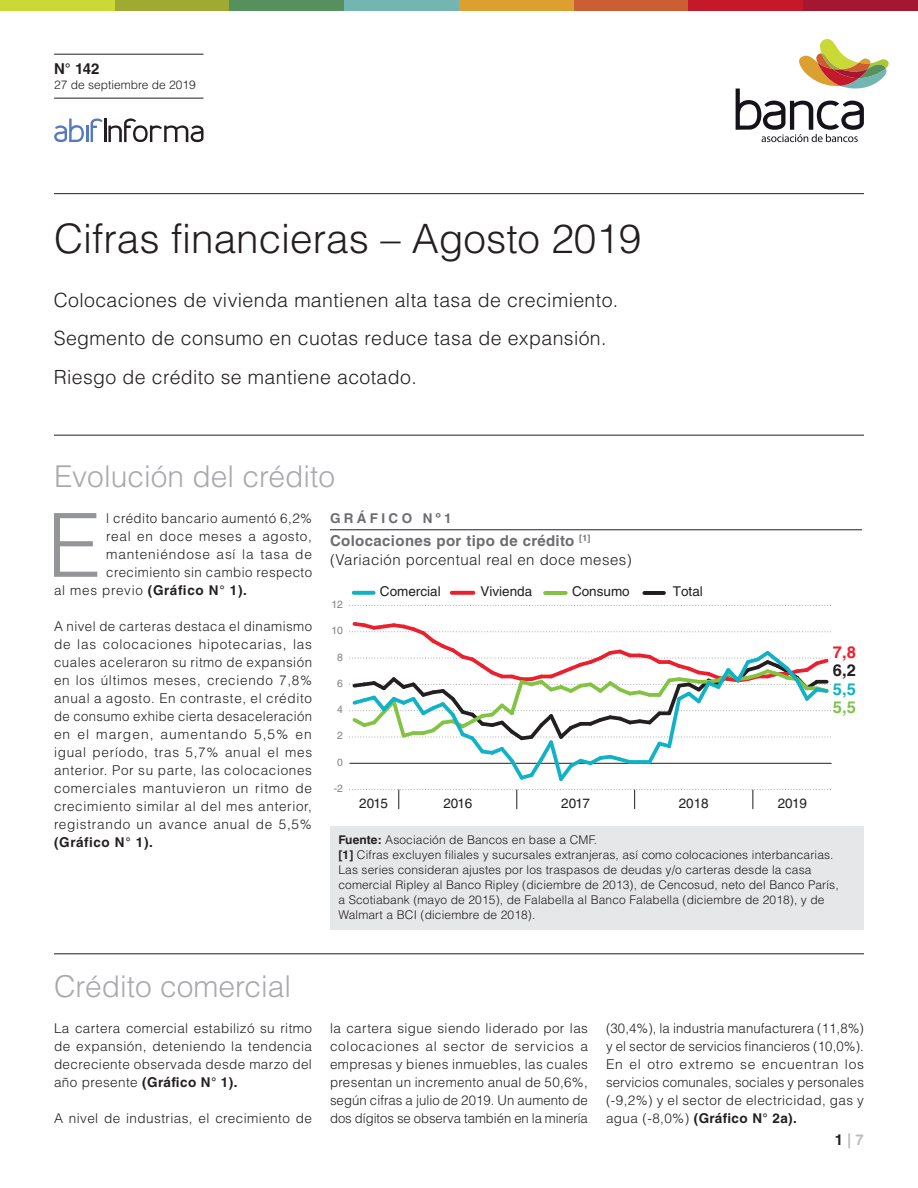
<style>
.page{position:relative;width:918px;height:1188px;background:#fff}
.page>*{position:absolute;margin:0;border:0;box-sizing:border-box;transform-origin:0 0}
.t1{font:300 88.5px "Helvetica LT Std";color:#939598}
.t2{font:300 40.5px "Helvetica LT Std";color:#231f20}
.t3{font:300 30px "Helvetica LT Std";color:#a8a9ad}
.t4{font:300 19.5px "Helvetica LT Std";letter-spacing:.02em;color:#231f20}
.t5{font:700 16.5px "Helvetica LT Std";color:#10b2c6}
.t6{font:700 16.5px "Helvetica LT Std";color:#231f20}
.t7{font:700 16.5px "Helvetica LT Std";color:#7fc34c}
.t8{font:700 16.5px "Helvetica LT Std";color:#eb202e}
.t9{font:300 15px "Helvetica LT Std";letter-spacing:.03em;color:#231f20}
.t10{font:700 15px "Helvetica LT Std";letter-spacing:.025em;color:#6c6d70}
.t11{font:700 15px "Helvetica LT Std";color:#231f20}
.t12{font:700 15px "Helvetica LT Std";color:#bcbdc0}
.t13{font:300 13.5px/18px "Helvetica LT Std";letter-spacing:.03em;color:#231f20;text-align:justify}
.t14{font:13.5px "Helvetica LT Std";color:#231f20}
.t15{font:300 13.5px "Helvetica LT Std";letter-spacing:.06em;color:#231f20}
.t16{font:700 13.5px "Helvetica LT Std";letter-spacing:.05em;color:#231f20}
.t17{font:300 13.5px "Helvetica LT Std";letter-spacing:.055em;color:#231f20}
.t18{font:700 13.5px "Helvetica LT Std";letter-spacing:.25em;color:#6c6d70}
.t19{font:300 12px/15px "Helvetica LT Std";letter-spacing:.01em;color:#231f20}
.t20{font:10.5px "Helvetica LT Std";color:#808285}
.s1{font-weight:300}
.s2{font-weight:700}
.s3{color:#231f20}
</style>
<div class="page">
<div style="left:0;top:0;width:115px;height:10px;background:#cbd936"></div>
<div style="left:115px;top:0;width:115px;height:10px;background:#9faa32"></div>
<div style="left:229px;top:0;width:115px;height:10px;background:#55905d"></div>
<div style="left:344px;top:0;width:115px;height:10px;background:#73b5b3"></div>
<div style="left:459px;top:0;width:115px;height:10px;background:#dba02f"></div>
<div style="left:574px;top:0;width:114px;height:10px;background:#cb5e32"></div>
<div style="left:688px;top:0;width:115px;height:10px;background:#c3192a"></div>
<div style="left:803px;top:0;width:115px;height:10px;background:#a51630"></div>
<svg style="left:736px;top:39px;width:153px;height:103px"></svg>
<svg style="left:54px;top:118px;width:150px;height:24px"></svg>
<hr style="left:54px;top:98px;width:150px;height:1px;background:#231f20">
<hr style="left:54px;top:54px;width:150px;height:1px;background:#231f20">
<hr style="left:54px;top:193px;width:810px;height:1px;background:#231f20">
<hr style="left:54px;top:435px;width:810px;height:1px;background:#231f20">
<hr style="left:54px;top:954px;width:810px;height:1px;background:#231f20">
<svg style="left:354px;top:591px;width:20px;height:4px"></svg>
<hr style="left:545px;top:591px;width:21px;height:4px;background:#82c342">
<svg style="left:452px;top:591px;width:21px;height:4px"></svg>
<hr style="left:644px;top:591px;width:20px;height:4px;background:#231f20">
<svg style="left:349px;top:605px;width:482px;height:1px"></svg>
<svg style="left:349px;top:622px;width:483px;height:187px"></svg>
<div style="left:330px;top:827px;width:534px;height:103px;background:#e6e7e9"></div>
<hr style="left:330px;top:529px;width:532px;height:1px;background:#231f20">
<p class="t11" style="left:54px;top:60px;width:47px">N° 142</p>
<p class="t19" style="left:54px;top:77px;width:143px">27 de septiembre de 2019</p>
<p class="t2" style="left:54px;top:213px;width:589px">Cifras financieras – Agosto 2019</p>
<p class="t4" style="left:54px;top:288px;width:566px">Colocaciones de vivienda mantienen alta tasa de crecimiento.</p>
<p class="t4" style="left:54px;top:326px;width:554px">Segmento de consumo en cuotas reduce tasa de expansión.</p>
<p class="t4" style="left:54px;top:365px;width:365px">Riesgo de crédito se mantiene acotado.</p>
<p class="t3" style="left:54px;top:458px;width:283px">Evolución del crédito</p>
<p class="t1" style="left:47px;top:490px;width:56px">E</p>
<p class="t13" style="left:106px;top:509px;width:207px">l crédito bancario aumentó 6,2%</p>
<p class="t17" style="left:106px;top:528px;width:207px">real en doce meses a agosto,</p>
<p class="t15" style="left:106px;top:546px;width:207px">manteniéndose así la tasa de</p>
<p class="t13" style="left:106px;top:563px;width:207px">crecimiento sin cambio respecto</p>
<p class="t16" style="left:54px;top:582px;width:194px"><span class="s1">al mes previo</span> (Gráfico N° 1).</p>
<p class="t13" style="left:54px;top:617px;width:260px">A nivel de carteras destaca el dinamismo de las colocaciones hipotecarias, las cuales aceleraron su ritmo de expansión en los últimos meses, creciendo 7,8% anual a agosto. En contraste, el crédito de consumo exhibe cierta desaceleración en el margen, aumentando 5,5% en igual período, tras 5,7% anual el mes anterior. Por su parte, las colocaciones comerciales mantuvieron un ritmo de crecimiento similar al del mes anterior, registrando un avance anual de 5,5% <span class="s2">(Gráfico N° 1).</span></p>
<p class="t18" style="left:330px;top:510px;width:123px">GRÁFICO Nº1</p>
<p class="t10" style="left:330px;top:532px;width:262px">Colocaciones por tipo de crédito <sup>[1]</sup></p>
<p class="t9" style="left:330px;top:551px;width:303px">(Variación porcentual real en doce meses)</p>
<p class="t20" style="left:331px;top:598px;width:13px">12</p>
<p class="t20" style="left:331px;top:624px;width:13px">10</p>
<p class="t20" style="left:337px;top:651px;width:7px">8</p>
<p class="t20" style="left:337px;top:677px;width:7px">6</p>
<p class="t20" style="left:337px;top:703px;width:7px">4</p>
<p class="t20" style="left:337px;top:730px;width:7px">2</p>
<p class="t20" style="left:337px;top:756px;width:7px">0</p>
<p class="t20" style="left:334px;top:782px;width:11px">-2</p>
<p class="t14" style="left:380px;top:583px;width:62px">Comercial</p>
<p class="t14" style="left:481px;top:583px;width:53px">Vivienda</p>
<p class="t14" style="left:572px;top:583px;width:59px">Consumo</p>
<p class="t14" style="left:673px;top:583px;width:32px">Total</p>
<p class="t14" style="left:359px;top:795px;width:30px">2015</p>
<p class="t14" style="left:443px;top:795px;width:30px">2016</p>
<p class="t14" style="left:561px;top:795px;width:30px">2017</p>
<p class="t14" style="left:679px;top:795px;width:32px">2018</p>
<p class="t14" style="left:778px;top:795px;width:31px">2019</p>
<p class="t8" style="left:833px;top:642px;width:24px">7,8</p>
<p class="t6" style="left:833px;top:660px;width:24px">6,2</p>
<p class="t7" style="left:833px;top:697px;width:24px">5,5</p>
<p class="t5" style="left:833px;top:679px;width:24px">5,5</p>
<p class="t19" style="left:339px;top:832px;width:260px"><span class="s2">Fuente:</span> Asociación de Bancos en base a CMF.</p>
<p class="t19" style="left:339px;top:847px;width:502px"><span class="s2">[1]</span> Cifras excluyen filiales y sucursales extranjeras, así como colocaciones interbancarias.<br>Las series consideran ajustes por los traspasos de deudas y/o carteras desde la casa comercial Ripley al Banco Ripley (diciembre de 2013), de Cencosud, neto del Banco París, a Scotiabank (mayo de 2015), de Falabella al Banco Falabella (diciembre de 2018), y de Walmart a BCI (diciembre de 2018).</p>
<p class="t3" style="left:54px;top:968px;width:239px">Crédito comercial</p>
<p class="t13" style="left:54px;top:1019px;width:260px">La cartera comercial estabilizó su ritmo de expansión, deteniendo la tendencia decreciente observada desde marzo del año presente <span class="s2">(Gráfico N° 1).</span></p>
<p class="t13" style="left:54px;top:1109px;width:259px">A nivel de industrias, el crecimiento de</p>
<p class="t13" style="left:330px;top:1019px;width:260px">la cartera sigue siendo liderado por las colocaciones al sector de servicios a empresas y bienes inmuebles, las cuales presentan un incremento anual de 50,6%, según cifras a julio de 2019. Un aumento de dos dígitos se observa también en la minería</p>
<p class="t13" style="left:606px;top:1019px;width:260px">(30,4%), la industria manufacturera (11,8%) y el sector de servicios financieros (10,0%).<br>En el otro extremo se encuentran los servicios comunales, sociales y personales (-9,2%) y el sector de electricidad, gas y agua (-8,0%) <span class="s2">(Gráfico N° 2a).</span></p>
<p class="t12" style="left:835px;top:1130px;width:31px"><span class="s3">1</span> | 7</p>
</div>
